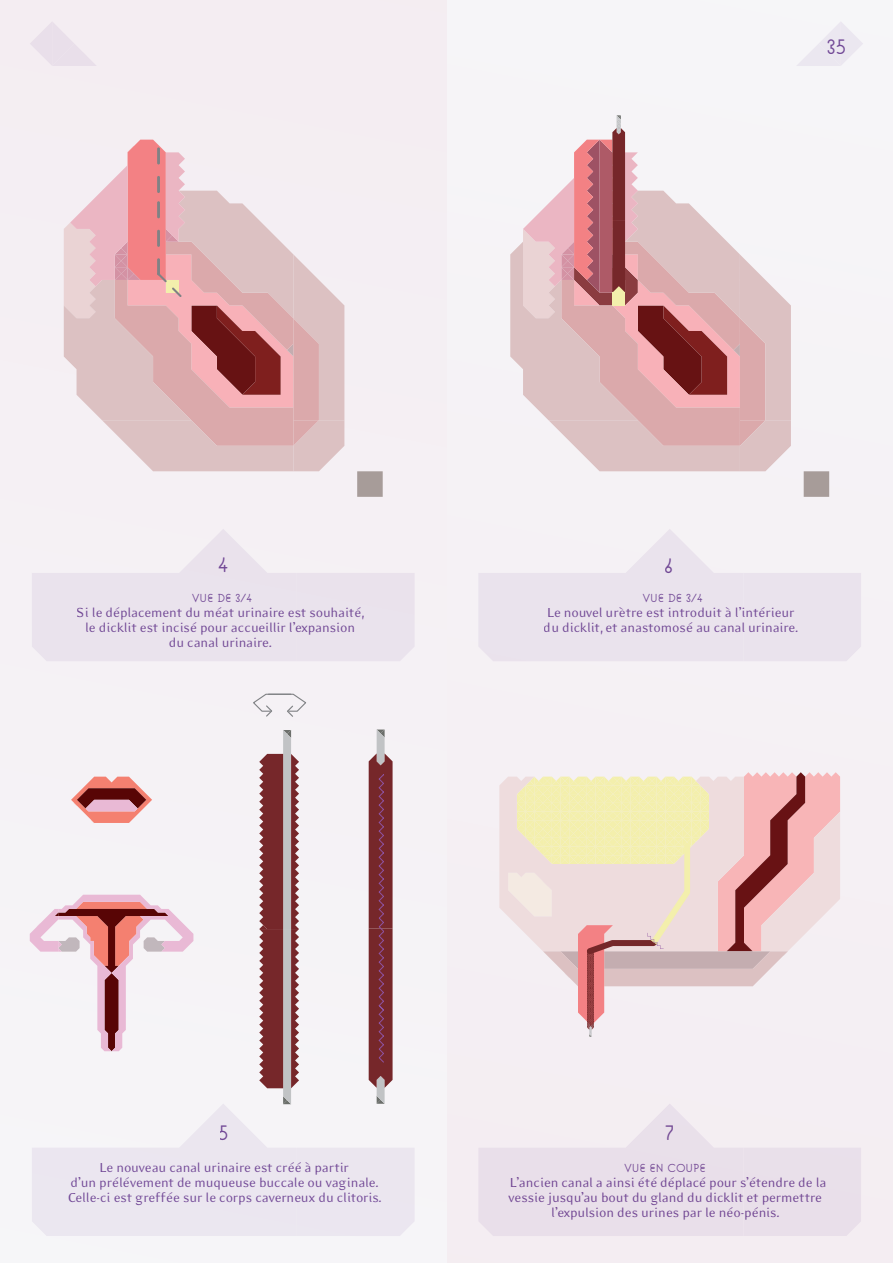
<style>
.page{position:relative;width:893px;height:1263px;background:#fff}
.page>*{position:absolute;margin:0;border:0;box-sizing:border-box;transform-origin:0 0}
.t1{font:300 27px "Suburban";color:#7c51a1}
.t2{font:15px/15px "Eidetic Modern";color:#7c51a1;text-align:center}
.t3{font:300 15px "Suburban";color:#7c51a1}
</style>
<div class="page">
<div style="left:446px;top:0;width:447px;height:1263px;background:linear-gradient(to bottom,#f6f6f8,#f1e9ef)"></div>
<div style="left:0;top:0;width:446px;height:1263px;background:#f4eff3"></div>
<svg style="left:804px;top:471px;width:25px;height:26px"></svg>
<svg style="left:357px;top:471px;width:26px;height:26px"></svg>
<svg style="left:64px;top:140px;width:280px;height:331px"></svg>
<svg style="left:499px;top:772px;width:341px;height:265px"></svg>
<svg style="left:30px;top:729px;width:363px;height:376px"></svg>
<svg style="left:253px;top:693px;width:53px;height:24px"></svg>
<svg style="left:510px;top:115px;width:281px;height:356px"></svg>
<h1 class="t1" style="left:826px;top:30px;width:21px">35</h1>
<h1 class="t1" style="left:218px;top:549px;width:12px">4</h1>
<p class="t3" style="left:192px;top:589px;width:61px">vue de 3/4</p>
<p class="t2" style="left:77px;top:605px;width:289px">Si le déplacement du méat urinaire est souhaité, le dicklit est incisé pour accueillir l’expansion du canal urinaire.</p>
<h1 class="t1" style="left:665px;top:550px;width:11px">6</h1>
<p class="t3" style="left:643px;top:589px;width:61px">vue de 3/4</p>
<p class="t2" style="left:544px;top:605px;width:256px;text-align:left">Le nouvel urètre est introduit à l’intérieur du dicklit, et anastomosé au canal urinaire.</p>
<h1 class="t1" style="left:219px;top:1117px;width:12px">5</h1>
<p class="t2" style="left:67px;top:1160px;width:316px">Le nouveau canal urinaire est créé à partir<br>d’un prélévement de muqueuse buccale ou vaginale.<br>Celle-ci est greffée sur le corps caverneux du clitoris.</p>
<h1 class="t1" style="left:665px;top:1116px;width:11px">7</h1>
<p class="t3" style="left:624px;top:1159px;width:83px">vue en coupe</p>
<p class="t2" style="left:508px;top:1175px;width:320px">L’ancien canal a ainsi été déplacé pour s’étendre de la vessie jusqu’au bout du gland du dicklit et permettre l’expulsion des urines par le néo-pénis.</p>
</div>
